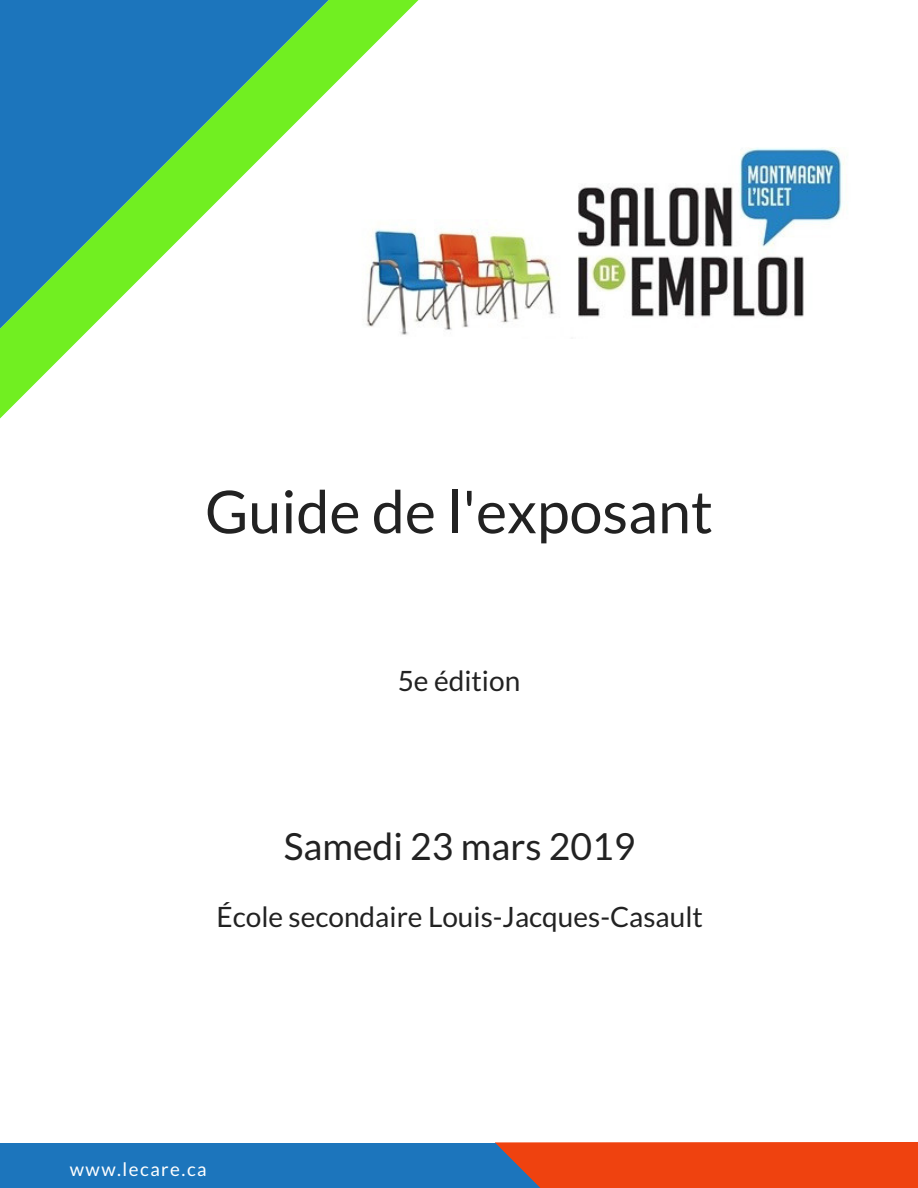
<style>
.page{position:relative;width:918px;height:1188px;background:#fff}
.page>*{position:absolute;margin:0;border:0;box-sizing:border-box;transform-origin:0 0}
.t1{font:59.1px "Lato";color:#222}
.t2{font:37.35px "Lato";color:#222}
.t3{font:28.05px "Lato";color:#222}
.t4{font:18.75px "Lato";letter-spacing:.08em;color:#fff}
</style>
<div class="page">
<div style="left:0;top:1143px;width:745px;height:45px;background:#1c75bc"></div>
<div style="left:495px;top:1142px;width:423px;height:46px;background:#ef420f"></div>
<svg style="left:0;top:0;width:418px;height:419px"></svg>
<svg style="left:0;top:0;width:329px;height:330px"></svg>
<img style="left:344px;top:147px;width:500px;height:192px">
<h1 class="t1" style="left:205px;top:475px;width:509px">Guide de l'exposant</h1>
<p class="t3" style="left:398px;top:663px;width:124px">5e édition</p>
<h2 class="t2" style="left:284px;top:823px;width:353px">Samedi 23 mars 2019</h2>
<p class="t3" style="left:216px;top:899px;width:488px">École secondaire Louis-Jacques-Casault</p>
<p class="t4" style="left:70px;top:1158px;width:138px">www.lecare.ca</p>
</div>
